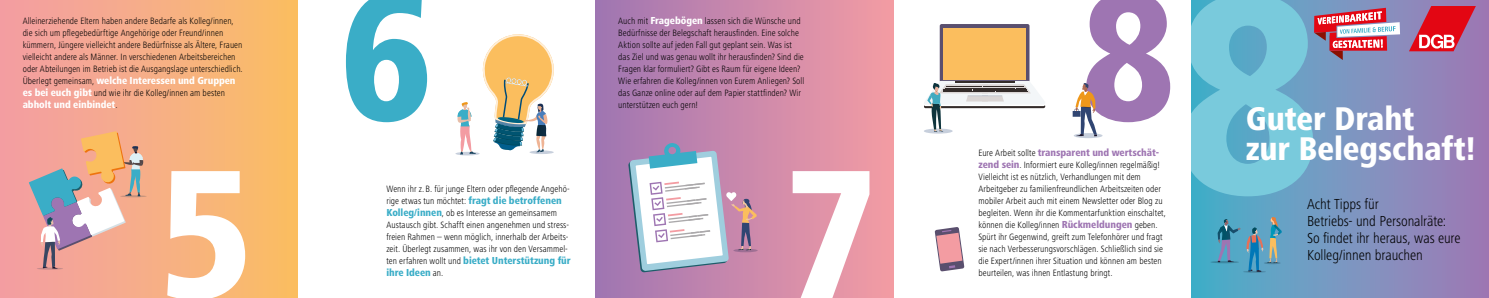
<style>
.page{position:relative;width:1489px;height:298px;background:#fff}
.page>*{position:absolute;margin:0;border:0;box-sizing:border-box;transform-origin:0 0}
.t1{font:800 condensed 190px "Frutiger Next Pro";color:#fff}
.t2{font:800 condensed 190px "Frutiger Next Pro";color:#3aadc7}
.t3{font:800 condensed 190px "Frutiger Next Pro";color:#9e75b2}
.t4{font:800 condensed 34px/30px "Frutiger Next Pro";letter-spacing:-.005em;color:#fff}
.t5{font:300 condensed 15px/17px "Frutiger Next Pro";letter-spacing:-.01em;color:#000}
.t6{font:800 condensed 10.5px "Frutiger Next Pro";letter-spacing:-.005em;color:#fff}
.t7{font:800 condensed 10.5px/12px "Frutiger Next Pro";letter-spacing:-.005em;color:#3aadc7}
.t8{font:800 condensed 10.5px "Frutiger Next Pro";letter-spacing:-.005em;color:#9e75b2}
.t9{font:300 condensed 9.5px/12px "Frutiger Next Pro";letter-spacing:.005em;color:#000}
.s1{font-weight:300;font-size:9.5px;color:#000}
.s2{font-weight:800;font-size:10.5px;color:#fff}
.s3{font-weight:800;font-size:10.5px;color:#3aadc7}
.s4{font-weight:800;font-size:10.5px;color:#9e75b2}
</style>
<div class="page">
<div style="left:595px;top:0;width:298px;height:298px;background:linear-gradient(to right,#9f75b3,#f49ca4)"></div>
<div style="left:1191px;top:0;width:297px;height:298px;background:linear-gradient(to right,#46b1ca,#a57bb6)"></div>
<svg style="left:1191px;top:0;width:121px;height:196px;background:#70bfd5"></svg>
<div style="left:0;top:0;width:298px;height:298px;background:linear-gradient(to right,#f39da6,#fabe64)"></div>
<svg style="left:1408px;top:6px;width:67px;height:45px;background:#ca4660"></svg>
<svg style="left:1313px;top:8px;width:86px;height:52px"></svg>
<hr style="left:455px;top:152px;width:24px;height:3px;background:#c7cfdc;border-radius:50%">
<div style="left:923px;top:128px;width:29px;height:5px;background:#c7cfdc;border-radius:50%"></div>
<svg style="left:529px;top:150px;width:24px;height:4px"></svg>
<hr style="left:120px;top:195px;width:27px;height:2px;background:#cedae6;border-radius:50%">
<svg style="left:934px;top:227px;width:30px;height:44px"></svg>
<hr style="left:1210px;top:261px;width:28px;height:2px;background:#c6cccf;border-radius:50%">
<svg style="left:1217px;top:217px;width:64px;height:55px;background:#5b99b4"></svg>
<svg style="left:482px;top:34px;width:72px;height:118px"></svg>
<hr style="left:37px;top:267px;width:26px;height:2px;background:#cedae6;border-radius:50%">
<svg style="left:29px;top:131px;width:114px;height:137px;background:#d8ac9f"></svg>
<svg style="left:923px;top:24px;width:122px;height:108px"></svg>
<svg style="left:628px;top:142px;width:129px;height:130px"></svg>
<svg style="left:1073px;top:133px;width:29px;height:5px"></svg>
<svg style="left:1072px;top:83px;width:24px;height:53px"></svg>
<svg style="left:457px;top:102px;width:18px;height:52px"></svg>
<p class="t9" style="left:23px;top:15px;width:221px">Alleinerziehende Eltern haben andere Bedarfe als Kolleg/innen, die sich um pflegebedürftige Angehörige oder Freund/innen kümmern, Jüngere vielleicht andere Bedürfnisse als Ältere, Frauen vielleicht andere als Männer. In verschiedenen Arbeitsbereichen oder Abteilungen im Betrieb ist die Ausgangslage unterschiedlich.</p>
<p class="t6" style="left:23px;top:74px;width:214px"><span class="s1">Überlegt gemeinsam,</span> welche Interessen und Gruppen</p>
<p class="t9" style="left:23px;top:87px;width:204px"><span class="s2">es bei euch gibt</span> und wie ihr die Kolleg/innen am besten</p>
<p class="t6" style="left:23px;top:98px;width:96px">abholt und einbindet<span class="s1">.</span></p>
<h1 class="t2" style="left:338px;top:-52px;width:97px">6</h1>
<h1 class="t3" style="left:1080px;top:-52px;width:97px">8</h1>
<p class="t9" style="left:618px;top:15px;width:187px">Auch mit <span class="s2">Fragebögen</span> lassen sich die Wünsche und Bedürfnisse der Belegschaft herausfinden. Eine solche Aktion sollte auf jeden Fall gut geplant sein. Was ist das Ziel und was genau wollt ihr herausfinden? Sind die Fragen klar formuliert? Gibt es Raum für eigene Ideen?<br>Wie erfahren die Kolleg/innen von Eurem Anliegen? Soll das Ganze online oder auf dem Papier stattfinden? Wir unterstützen euch gern!</p>
<h1 class="t1" style="left:158px;top:125px;width:97px">5</h1>
<h1 class="t1" style="left:784px;top:125px;width:97px">7</h1>
<p class="t9" style="left:386px;top:183px;width:185px">Wenn ihr z. B. für junge Eltern oder pflegende Angehö&shy;rige etwas tun möchtet: <span class="s3">fragt die betroffenen Kolleg/innen</span>, ob es Interesse an gemeinsamem Austausch gibt. Schafft einen angenehmen und stress&shy;freien Rahmen – wenn möglich, innerhalb der Arbeits&shy;zeit. Überlegt zusammen, was ihr von den Versammel-</p>
<p class="t7" style="left:386px;top:255px;width:186px"><span class="s1">ten erfahren wollt und</span> bietet Unterstützung für ihre Ideen <span class="s1">an.</span></p>
<p class="t8" style="left:978px;top:146px;width:182px"><span class="s1">Eure Arbeit sollte</span> transparent und wertschät-</p>
<p class="t9" style="left:978px;top:159px;width:189px"><span class="s4">zend sein</span>. Informiert eure Kolleg/innen regelmäßig!<br>Vielleicht ist es nützlich, Verhandlungen mit dem Arbeitgeber zu familienfreundlichen Arbeitszeiten oder mobiler Arbeit auch mit einem Newsletter oder Blog zu begleiten. Wenn ihr die Kommentarfunktion einschaltet, können die Kolleg/innen <span class="s4">Rückmeldungen</span> geben.<br>Spürt ihr Gegenwind, greift zum Telefonhörer und fragt sie nach Verbesserungsvorschlägen. Schließlich sind sie die Expert/innen ihrer Situation und können am besten beurteilen, was ihnen Entlastung bringt.</p>
<h2 class="t4" style="left:1245px;top:104px;width:231px">Guter Draht<br>zur Belegschaft!</h2>
<h3 class="t5" style="left:1306px;top:195px;width:155px">Acht Tipps für<br>Betriebs- und Personalräte:<br>So findet ihr heraus, was eure<br>Kolleg/innen brauchen</h3>
</div>
